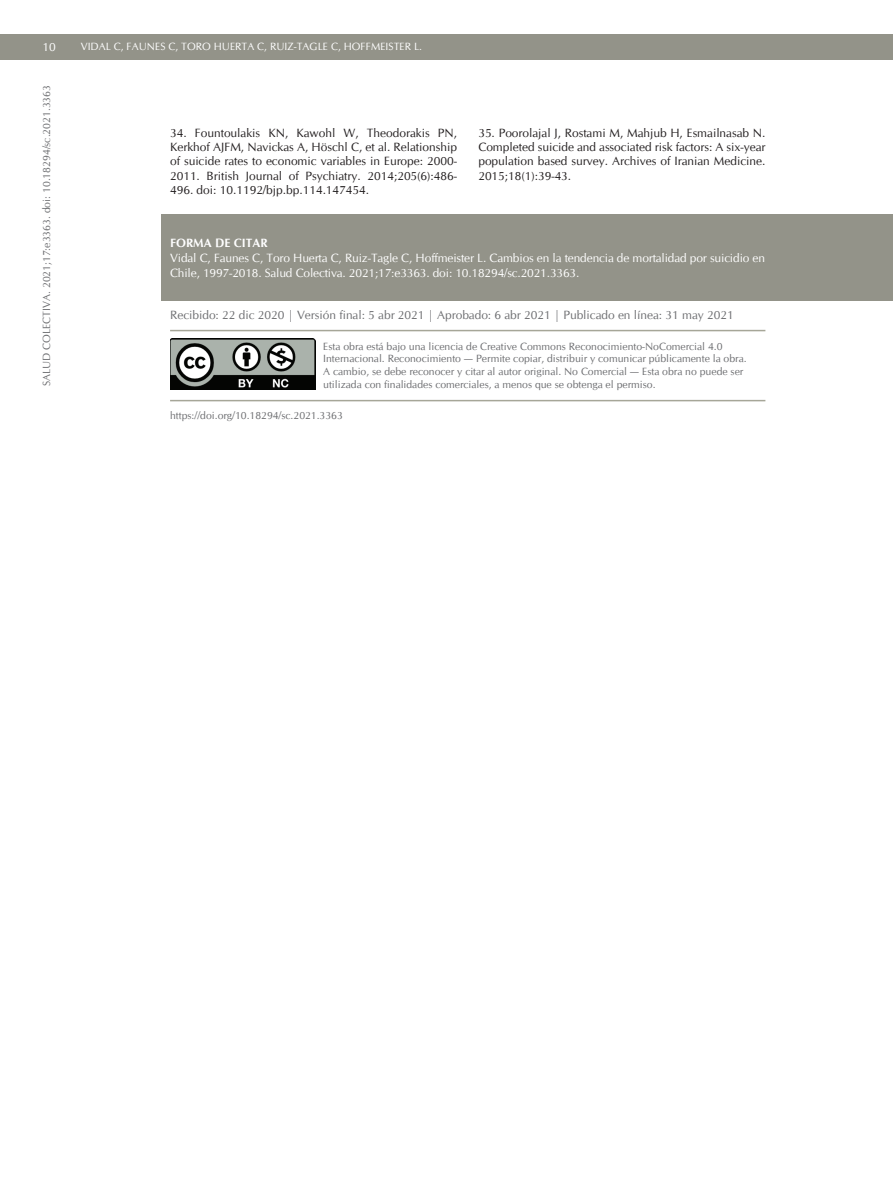
<style>
.page{position:relative;width:893px;height:1191px;background:#fff}
.page>*{position:absolute;margin:0;border:0;box-sizing:border-box;transform-origin:0 0}
.t1{font:12px/14.4px "CG Omega";color:#231f20;text-align:justify}
.t2{font:12px/15px "CG Omega";letter-spacing:-.01em;color:#fff}
.t3{font:12px "CG Omega";color:#6c6d70}
.t4{font:700 12px "CG Omega";color:#fff}
.t5{font:10.5px/12.6px "CG Omega";color:#6c6d70}
.t6{font:10.5px "CG Omega";color:#fff}
</style>
<div class="page">
<div style="left:0;top:34px;width:893px;height:26px;background:#939389"></div>
<div style="left:162px;top:214px;width:731px;height:87px;background:#939389"></div>
<img style="left:170px;top:339px;width:145px;height:50px">
<hr style="left:170px;top:400px;width:595px;height:1px;background:#a6a698">
<hr style="left:170px;top:330px;width:595px;height:1px;background:#a6a698">
<p class="t2" style="left:43px;top:40px;width:15px">10</p>
<p class="t6" style="left:81px;top:40px;width:343px">VIDAL C, FAUNES C, TORO HUERTA C, RUIZ-TAGLE C, HOFFMEISTER L.</p>
<p class="t5" style="left:41px;top:386px;width:303px;rotate:-90deg">SALUD COLECTIVA. 2021;17:e3363. doi: 10.18294/sc.2021.3363</p>
<p class="t1" style="left:170px;top:125px;width:288px">34. Fountoulakis KN, Kawohl W, Theodorakis PN, Kerkhof AJFM, Navickas A, Höschl C, et al. Relationship of suicide rates to economic variables in Europe: 2000- 2011. British Journal of Psychiatry. 2014;205(6):486- 496. doi: 10.1192/bjp.bp.114.147454.</p>
<p class="t1" style="left:478px;top:125px;width:288px">35. Poorolajal J, Rostami M, Mahjub H, Esmailnasab N.<br>Completed suicide and associated risk factors: A six-year population based survey. Archives of Iranian Medicine.<br>2015;18(1):39-43.</p>
<p class="t4" style="left:170px;top:236px;width:99px">FORMA DE CITAR</p>
<p class="t2" style="left:170px;top:251px;width:597px">Vidal C, Faunes C, Toro Huerta C, Ruiz-Tagle C, Hoffmeister L. Cambios en la tendencia de mortalidad por suicidio en<br>Chile, 1997-2018. Salud Colectiva. 2021;17:e3363. doi: 10.18294/sc.2021.3363.</p>
<p class="t3" style="left:170px;top:308px;width:565px">Recibido: 22 dic 2020 | Versión final: 5 abr 2021 | Aprobado: 6 abr 2021 | Publicado en línea: 31 may 2021</p>
<p class="t5" style="left:323px;top:340px;width:425px">Esta obra está bajo una licencia de Creative Commons Reconocimiento-NoComercial 4.0<br>Internacional. Reconocimiento — Permite copiar, distribuir y comunicar públicamente la obra.<br>A cambio, se debe reconocer y citar al autor original. No Comercial — Esta obra no puede ser utilizada con finalidades comerciales, a menos que se obtenga el permiso.</p>
<p class="t5" style="left:170px;top:409px;width:174px">https://doi.org/10.18294/sc.2021.3363</p>
</div>
